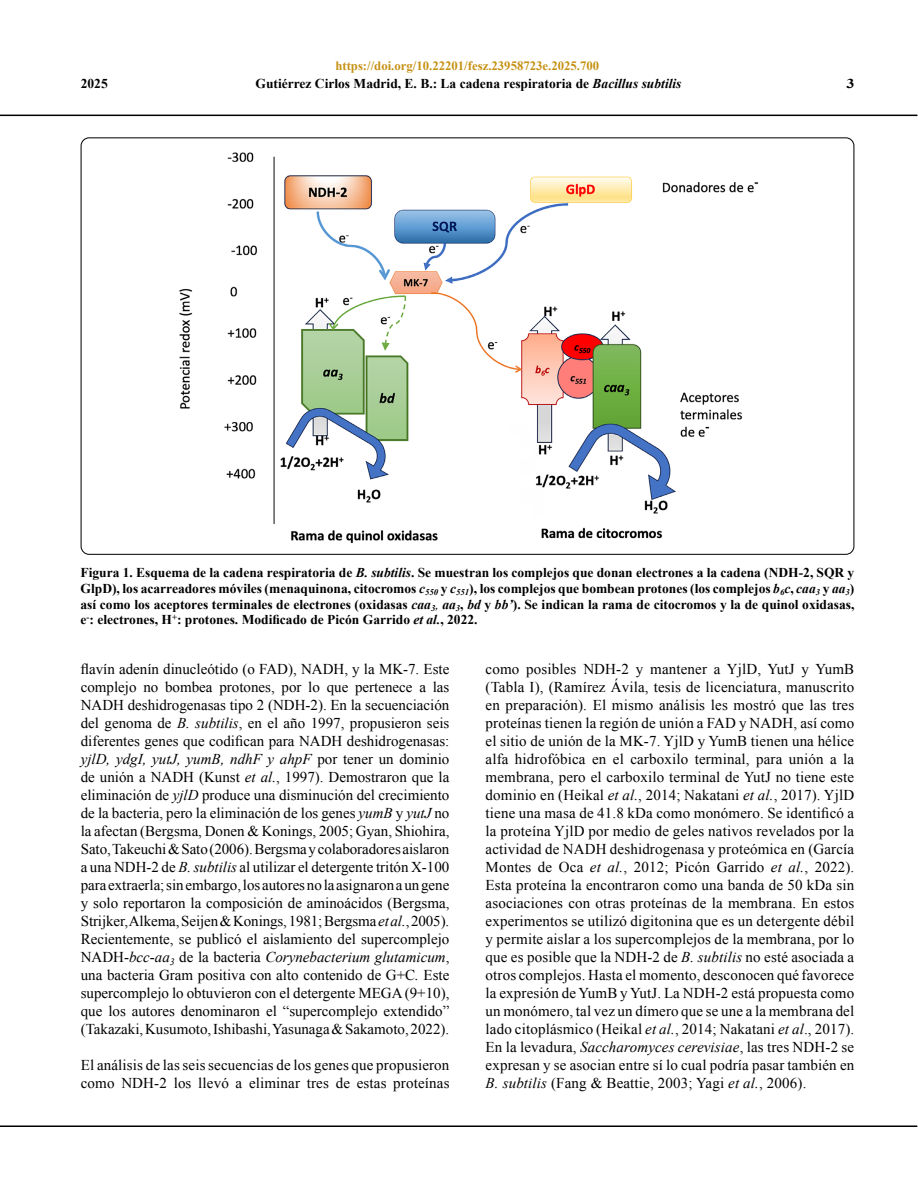
<style>
.page{position:relative;width:918px;height:1188px;background:#fff}
.page>*{position:absolute;margin:0;border:0;box-sizing:border-box;transform-origin:0 0}
.t1{font:15px/18px "Times New Roman";letter-spacing:.01em;color:#000;text-align:justify}
.t2{font:700 13.5px/15.8px "Times New Roman";color:#000;text-align:justify}
.t3{font:700 13.5px "Times New Roman";color:#000;scale:1.2 1}
.t4{font:700 12.75px "Times New Roman";color:#c69113}
.s1{font-style:italic}
.s2{font-weight:400;font-style:italic}
</style>
<div class="page">
<hr style="left:0;top:115px;width:917px;height:1px;background:#000">
<hr style="left:0;top:1125px;width:917px;height:2px;background:#000">
<img style="left:179px;top:152px;width:580px;height:392px">
<p class="t4" style="left:335px;top:57px;width:265px">https://doi.org/10.22201/fesz.23958723e.2025.700</p>
<p class="t2" style="left:81px;top:76px;width:28px">2025</p>
<p class="t2" style="left:256px;top:76px;width:427px">Gutiérrez Cirlos Madrid, E. B.: La cadena respiratoria de <span class="s1">Bacillus subtilis</span></p>
<p class="t3" style="left:847px;top:75px;width:8px">3</p>
<p class="t2" style="left:81px;top:564px;width:775px">Figura 1. Esquema de la cadena respiratoria de <span class="s1">B. subtilis</span>. Se muestran los complejos que donan electrones a la cadena (NDH-2, SQR y GlpD), los acarreadores móviles (menaquinona, citocromos <span class="s1">c</span><sub>550</sub> y <span class="s1">c</span><sub>551</sub>), los complejos que bombean protones (los complejos <span class="s1">b</span><sub>6</sub><span class="s1">c</span>, <span class="s1">caa</span><sub>3</sub> y <span class="s1">aa</span><sub>3</sub>) así como los aceptores terminales de electrones (oxidasas <span class="s1">caa</span><sub>3</sub><span class="s2">,</span> <span class="s1">aa</span><sub>3</sub>, <span class="s1">bd</span> y <span class="s1">bb’</span>). Se indican la rama de citocromos y la de quinol oxidasas, e<sup>-</sup>: electrones, H<sup>+</sup>: protones. Modificado de Picón Garrido <span class="s1">et al.</span>, 2022.</p>
<p class="t1" style="left:81px;top:659px;width:370px">flavín adenín dinucleótido (o FAD), NADH, y la MK-7. Este complejo no bombea protones, por lo que pertenece a las NADH deshidrogenasas tipo 2 (NDH-2). En la secuenciación del genoma de <span class="s1">B. subtilis</span>, en el año 1997, propusieron seis diferentes genes que codifican para NADH deshidrogenasas: <span class="s1">yjlD, ydgI, yutJ, yumB, ndhF y ahpF</span> por tener un dominio de unión a NADH (Kunst <span class="s1">et al.</span>, 1997). Demostraron que la eliminación de <span class="s1">yjlD</span> produce una disminución del crecimiento de la bacteria, pero la eliminación de los genes <span class="s1">yumB</span> y <span class="s1">yutJ</span> no la afectan (Bergsma, Donen &amp; Konings, 2005; Gyan, Shiohira, Sato, Takeuchi &amp; Sato (2006). Bergsma y colaboradores aislaron a una NDH-2 de <span class="s1">B. subtilis</span> al utilizar el detergente tritón X-100 para extraerla; sin embargo, los autores no la asignaron a un gene y solo reportaron la composición de aminoácidos (Bergsma, Strijker, Alkema, Seijen &amp; Konings, 1981; Bergsma <span class="s1">et al.</span>, 2005).<br>Recientemente, se publicó el aislamiento del supercomplejo NADH-<span class="s1">bcc</span>-<span class="s1">aa</span><sub>3</sub> de la bacteria <span class="s1">Corynebacterium glutamicum</span>, una bacteria Gram positiva con alto contenido de G+C<span class="s1">.</span> Este supercomplejo lo obtuvieron con el detergente MEGA (9+10), que los autores denominaron el “supercomplejo extendido” (Takazaki, Kusumoto, Ishibashi, Yasunaga &amp; Sakamoto, 2022).</p>
<p class="t1" style="left:81px;top:1055px;width:370px">El análisis de las seis secuencias de los genes que propusieron como NDH-2 los llevó a eliminar tres de estas proteínas</p>
<p class="t1" style="left:486px;top:659px;width:370px">como posibles NDH-2 y mantener a YjlD, YutJ y YumB (Tabla I), (Ramírez Ávila, tesis de licenciatura, manuscrito en preparación). El mismo análisis les mostró que las tres proteínas tienen la región de unión a FAD y NADH, así como el sitio de unión de la MK-7. YjlD y YumB tienen una hélice alfa hidrofóbica en el carboxilo terminal, para unión a la membrana, pero el carboxilo terminal de YutJ no tiene este dominio en (Heikal <span class="s1">et al.</span>, 2014; Nakatani <span class="s1">et al.</span>, 2017). YjlD tiene una masa de 41.8 kDa como monómero. Se identificó a la proteína YjlD por medio de geles nativos revelados por la actividad de NADH deshidrogenasa y proteómica en (García Montes de Oca <span class="s1">et al.</span>, 2012; Picón Garrido <span class="s1">et al.</span>, 2022).<br>Esta proteína la encontraron como una banda de 50 kDa sin asociaciones con otras proteínas de la membrana. En estos experimentos se utilizó digitonina que es un detergente débil y permite aislar a los supercomplejos de la membrana, por lo que es posible que la NDH-2 de <span class="s1">B. subtilis</span> no esté asociada a otros complejos. Hasta el momento, desconocen qué favorece la expresión de YumB y YutJ. La NDH-2 está propuesta como un monómero, tal vez un dímero que se une a la membrana del lado citoplásmico (Heikal <span class="s1">et al.</span>, 2014; Nakatani <span class="s1">et al</span>., 2017).<br>En la levadura, <span class="s1">Saccharomyces cerevisiae</span>, las tres NDH-2 se expresan y se asocian entre sí lo cual podría pasar también en <span class="s1">B. subtilis</span> (Fang &amp; Beattie, 2003; Yagi <span class="s1">et al.</span>, 2006).</p>
</div>
